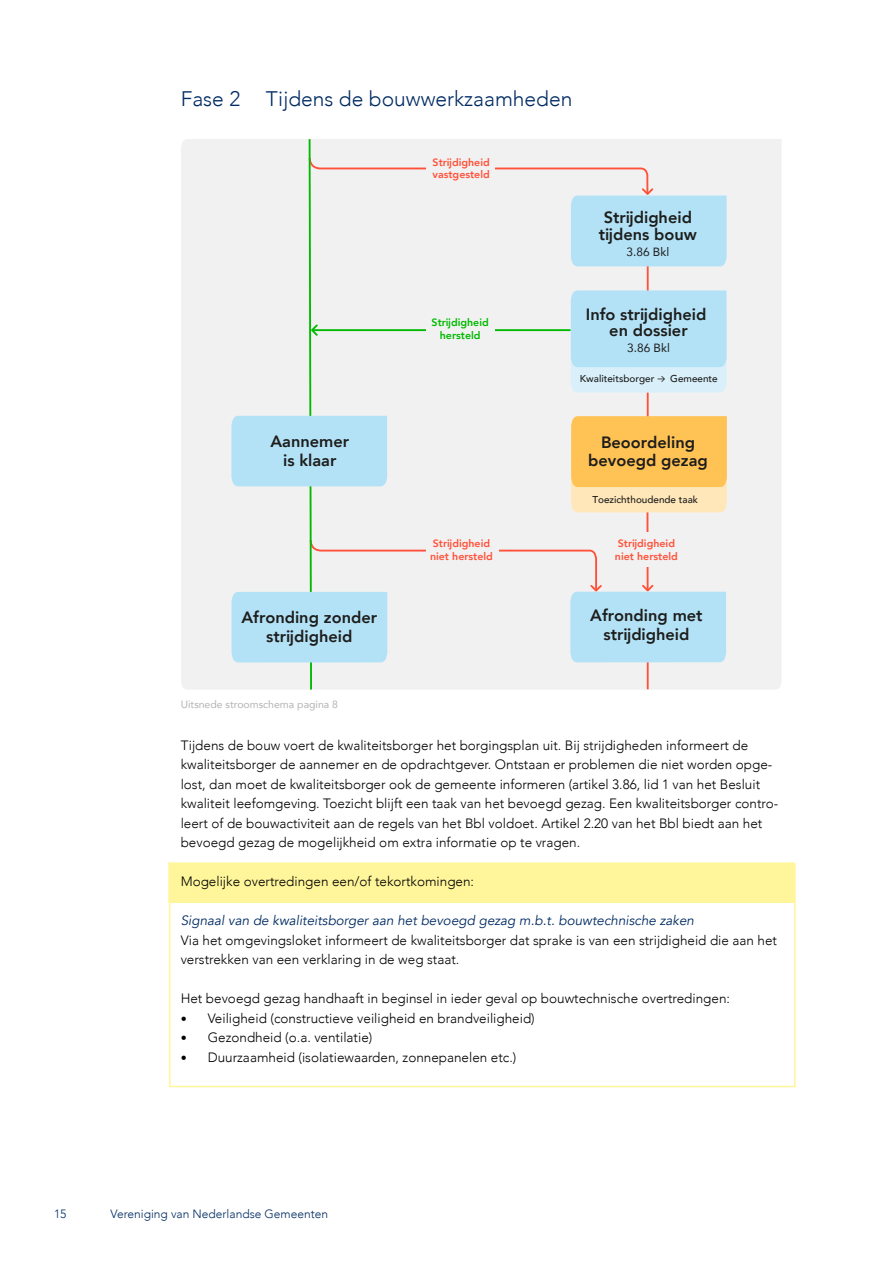
<style>
.page{position:relative;width:893px;height:1263px;background:#fff}
.page>*{position:absolute;margin:0;border:0;box-sizing:border-box;transform-origin:0 0}
.t1{font:300 21px "Avenir";color:#002b63}
.t2{font:800 16.35px/18.6px "Avenir";color:#1d1d1b;text-align:center}
.t3{font:300 13.5px/19.5px "Avenir";color:#000}
.t4{font:italic 13.5px "Avenir";color:#002b63}
.t5{font:300 12px "Avenir";color:#002b63}
.t6{font:11.85px "Avenir";color:#1d1d1b}
.t7{font:800 10.65px/12.8px "Avenir";color:#ff5239}
.t8{font:800 10.65px/12.8px "Avenir";color:#00ba00;text-align:center}
.t9{font:10.5px "Avenir";color:#b3b2b2}
.t10{font:500 9.9px "Avenir";color:#1d1d1b}
.s1{font-family:"Akkurat";font-weight:400}
.s2{font-weight:400;font-size:12px}
</style>
<div class="page">
<div style="left:181px;top:139px;width:600px;height:550px;background:#f2f1f2"></div>
<svg style="left:231px;top:139px;width:496px;height:551px"></svg>
<div style="left:168px;top:862px;width:627px;height:41px;background:#fff69b"></div>
<div style="left:169px;top:862px;width:627px;height:225px;border:2px solid #fff69b"></div>
<h1 class="t1" style="left:181px;top:86px;width:393px">Fase 2 Tijdens de bouwwerkzaamheden</h1>
<p class="t7" style="left:433px;top:156px;width:59px">Strĳdigheid vastgesteld</p>
<p class="t2" style="left:270px;top:432px;width:80px">Aannemer is klaar</p>
<p class="t2" style="left:241px;top:608px;width:137px">Afronding zonder strĳdigheid</p>
<p class="t9" style="left:181px;top:696px;width:159px">Uitsnede stroomschema pagina 8</p>
<p class="t8" style="left:432px;top:316px;width:59px">Strĳdigheid hersteld</p>
<p class="t7" style="left:430px;top:537px;width:64px">Strĳdigheid niet hersteld</p>
<p class="t2" style="left:599px;top:208px;width:100px;line-height:17.2px">Strĳdigheid tĳdens bouw</p>
<p class="t6" style="left:626px;top:242px;width:44px">3.86 Bkl</p>
<p class="t2" style="left:586px;top:306px;width:122px;line-height:16.5px">Info strĳdigheid en dossier</p>
<p class="t6" style="left:627px;top:338px;width:44px">3.86 Bkl</p>
<p class="t10" style="left:580px;top:370px;width:139px">Kwaliteitsborger <span class="s1">≥</span> Gemeente</p>
<p class="t2" style="left:588px;top:433px;width:121px">Beoordeling bevoegd gezag</p>
<p class="t10" style="left:592px;top:491px;width:107px">Toezichthoudende taak</p>
<p class="t7" style="left:615px;top:537px;width:64px">Strĳdigheid niet hersteld</p>
<p class="t2" style="left:590px;top:606px;width:114px">Afronding met strĳdigheid</p>
<p class="t3" style="left:181px;top:735px;width:599px">Tijdens de bouw voert de kwaliteitsborger het borgingsplan uit. Bij strijdigheden informeert de kwaliteitsborger de aannemer en de opdrachtgever. Ontstaan er problemen die niet worden opge&shy;lost, dan moet de kwaliteitsborger ook de gemeente informeren (artikel 3.86, lid 1 van het Besluit kwaliteit leefomgeving. Toezicht blijft een taak van het bevoegd gezag. Een kwaliteitsborger contro&shy;leert of de bouwactiviteit aan de regels van het Bbl voldoet. Artikel 2.20 van het Bbl biedt aan het bevoegd gezag de mogelijkheid om extra informatie op te vragen.</p>
<p class="t3" style="left:181px;top:872px;width:295px">Mogelijke overtredingen een/of tekortkomingen:</p>
<p class="t4" style="left:181px;top:912px;width:515px">Signaal van de kwaliteitsborger aan het bevoegd gezag m.b.t. bouwtechnische zaken</p>
<p class="t3" style="left:181px;top:930px;width:598px">Via het omgevingsloket informeert de kwaliteitsborger dat sprake is van een strijdigheid die aan het verstrekken van een verklaring in de weg staat.</p>
<p class="t3" style="left:181px;top:989px;width:551px">Het bevoegd gezag handhaaft in beginsel in ieder geval op bouwtechnische overtredingen:</p>
<p class="t3" style="left:181px;top:1008px;width:356px"><span class="s2">•</span> Veiligheid (constructieve veiligheid en brandveiligheid)</p>
<p class="t3" style="left:181px;top:1028px;width:193px"><span class="s2">•</span> Gezondheid (o.a. ventilatie)</p>
<p class="t3" style="left:181px;top:1047px;width:337px"><span class="s2">•</span> Duurzaamheid (isolatiewaarden, zonnepanelen etc.)</p>
<p class="t5" style="left:54px;top:1206px;width:14px">15</p>
<p class="t5" style="left:111px;top:1206px;width:219px">Vereniging van Nederlandse Gemeenten</p>
</div>
